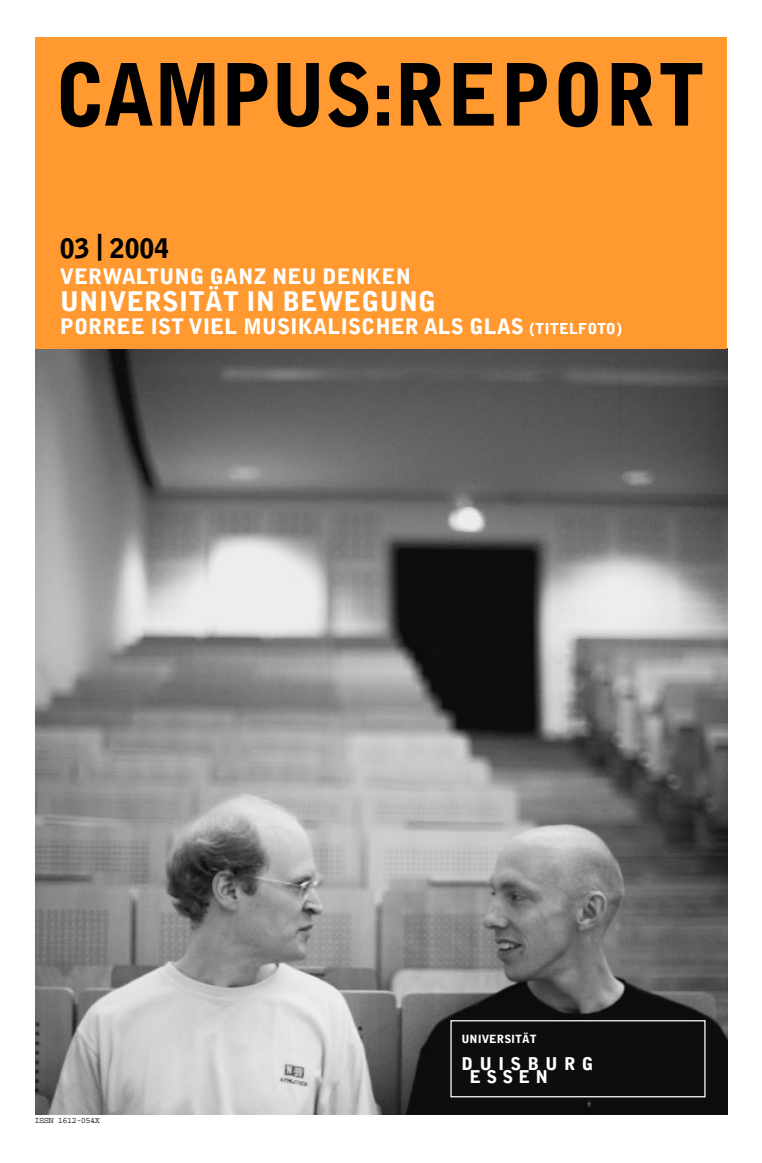
<style>
.page{position:relative;width:762px;height:1163px;background:#fff}
.page>*{position:absolute;margin:0;border:0;box-sizing:border-box;transform-origin:0 0}
.t1{font:900 85.25px "UD Bell Gothic";letter-spacing:-.005em;color:#000;scale:.91 1}
.t2{font:900 26.88px "UD Bell Gothic";color:#fff}
.t3{font:900 26.88px "UD Bell Gothic";color:#000}
.t4{font:900 21.25px "UD Bell Gothic";color:#fff}
.t5{font:900 17.5px/12.8px "UD Bell Gothic";color:#fff}
.t6{font:900 11.25px "UD Bell Gothic";color:#fff}
.t7{font:8.75px "Courier";letter-spacing:-.07em;color:#000}
.s1{font-size:15px}
</style>
<div class="page">
<img style="left:35px;top:348px;width:691px;height:766px">
<div style="left:35px;top:37px;width:691px;height:311px;background:#ff9930"></div>
<div style="left:450px;top:1020px;width:255px;height:77px;border:1px solid #fff"></div>
<h1 class="t1" style="left:54px;top:65px;width:716px">CAMPUS:REPORT</h1>
<p class="t3" style="left:60px;top:239px;width:111px">03 | 2004</p>
<p class="t4" style="left:60px;top:268px;width:352px">VERWALTUNG GANZ NEU DENKEN</p>
<p class="t2" style="left:60px;top:291px;width:377px">UNIVERSITÄT IN BEWEGUNG</p>
<p class="t4" style="left:60px;top:318px;width:563px">PORREE IST VIEL MUSIKALISCHER ALS GLAS <span class="s1">(TITELFOTO)</span></p>
<p class="t7" style="left:35px;top:1117px;width:67px">ISSN 1612-054X</p>
<p class="t6" style="left:461px;top:1034px;width:76px">UNIVERSITÄT</p>
<p class="t5" style="left:469px;top:1059px;width:126px;text-indent:-8px">D U I S B U R G<br>E S S E N</p>
</div>
